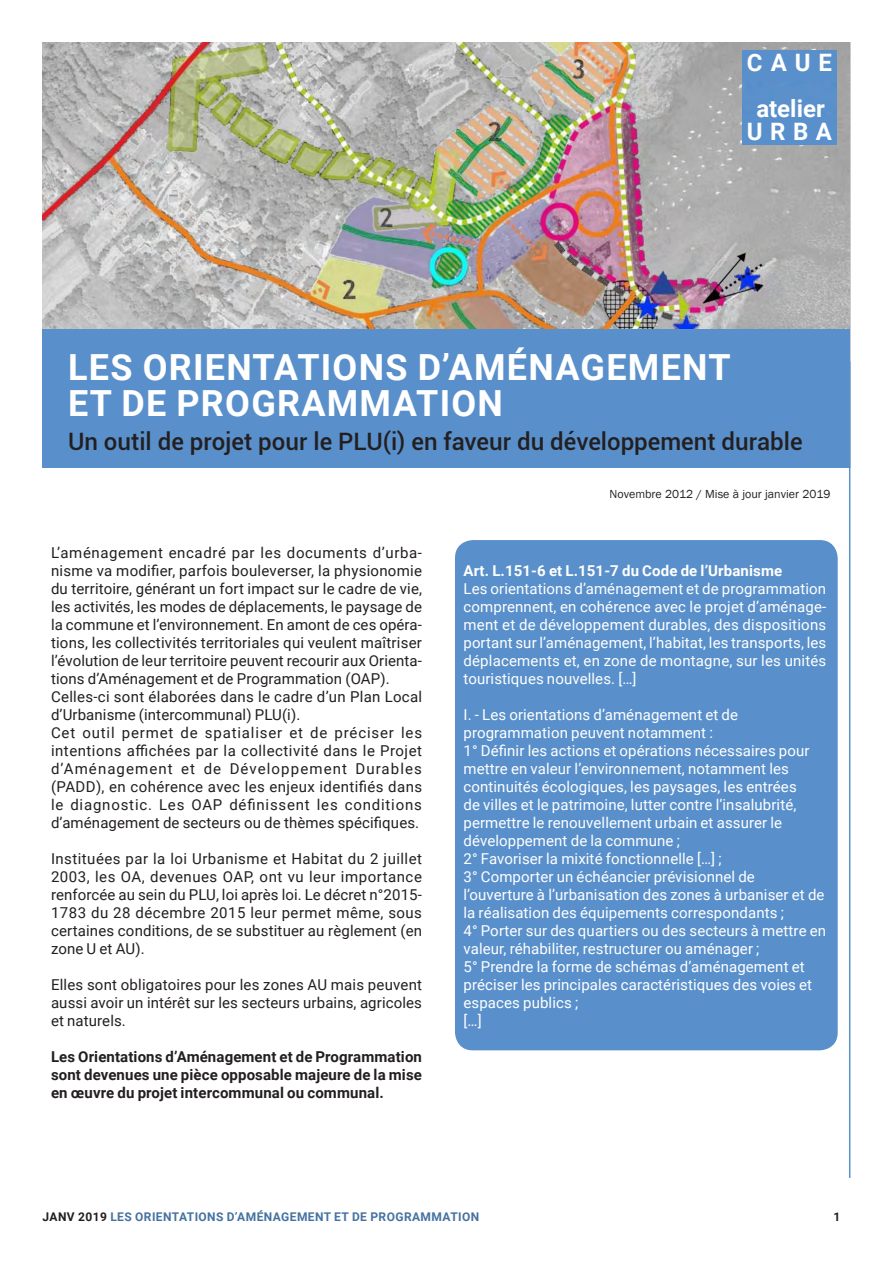
<style>
.page{position:relative;width:893px;height:1263px;background:#fff}
.page>*{position:absolute;margin:0;border:0;box-sizing:border-box;transform-origin:0 0}
.t1{font:700 36px "Roboto";letter-spacing:.035em;color:#fff}
.t2{font:500 24px "Roboto";color:#231f20}
.Titre_à_retenir{font:700 24px "Roboto";letter-spacing:.155em;color:#fff}
.Titre_à_retenir-2{font:700 24px "Roboto";color:#fff}
.t3{font:15px/18px "Roboto";letter-spacing:.01em;color:#231f20;text-align:justify}
.t4{font:15px/18px "Roboto";letter-spacing:.005em;color:#fff}
.t5{font:700 15px/18px "Roboto";letter-spacing:.005em;color:#231f20;text-align:justify}
.t6{font:700 15px "Roboto";letter-spacing:.01em;color:#fff}
.Pied_de_page{font:700 12px "Roboto";letter-spacing:.035em;color:#4572a1}
.Normal_e{font:12px "Franklin Gothic";color:#231f20}
.Pied_de_page-2{font:700 12px "Roboto";color:#231f20}
.s1{color:#231f20}
</style>
<div class="page">
<div style="left:455px;top:540px;width:383px;height:510px;background:#5990cb;border-radius:18px"></div>
<img style="left:43px;top:43px;width:807px;height:287px">
<hr style="left:849px;top:361px;width:1px;height:817px;background:#5990cb">
<div style="left:43px;top:330px;width:807px;height:138px;background:#5990cb"></div>
<div style="left:742px;top:80px;width:95px;height:34px;background:#5990cb"></div>
<div style="left:742px;top:114px;width:95px;height:31px;background:#5990cb"></div>
<div style="left:775px;top:86px;width:29px;height:23px;background:#5b90cb"></div>
<div style="left:742px;top:50px;width:95px;height:30px;background:#5990cb"></div>
<p class="Titre_à_retenir" style="left:747px;top:46px;width:87px">CAUE</p>
<p class="Titre_à_retenir-2" style="left:756px;top:91px;width:70px">atelier</p>
<p class="Titre_à_retenir" style="left:747px;top:115px;width:87px">URBA</p>
<p class="t1" style="left:68px;top:342px;width:664px">LES ORIENTATIONS D’AMÉNAGEMENT</p>
<p class="t1" style="left:68px;top:378px;width:436px">ET DE PROGRAMMATION</p>
<p class="t2" style="left:68px;top:425px;width:736px">Un outil de projet pour le PLU(i) en faveur du développement durable</p>
<p class="t3" style="left:51px;top:543px;width:373px">L’aménagement encadré par les documents d’urba&shy;nisme va modifier, parfois bouleverser, la physionomie du territoire, générant un fort impact sur le cadre de vie, les activités, les modes de déplacements, le paysage de la commune et l’environnement. En amont de ces opéra&shy;tions, les collectivités territoriales qui veulent maîtriser l’évolution de leur territoire peuvent recourir aux Orienta&shy;tions d’Aménagement et de Programmation (OAP).</p>
<p class="t3" style="left:51px;top:687px;width:373px">Celles-ci sont élaborées dans le cadre d’un Plan Local d’Urbanisme (intercommunal) PLU(i).</p>
<p class="t3" style="left:51px;top:723px;width:373px">Cet outil permet de spatialiser et de préciser les intentions affichées par la collectivité dans le Projet d’Aménagement et de Développement Durables (PADD), en cohérence avec les enjeux identifiés dans le diagnostic. Les OAP définissent les conditions d’aménagement de secteurs ou de thèmes spécifiques.</p>
<p class="t3" style="left:51px;top:849px;width:373px">Instituées par la loi Urbanisme et Habitat du 2 juillet 2003, les OA, devenues OAP, ont vu leur importance renforcée au sein du PLU, loi après loi. Le décret n°2015- 1783 du 28 décembre 2015 leur permet même, sous certaines conditions, de se substituer au règlement (en zone U et AU).</p>
<p class="t3" style="left:51px;top:975px;width:372px">Elles sont obligatoires pour les zones AU mais peuvent aussi avoir un intérêt sur les secteurs urbains, agricoles et naturels.</p>
<p class="t5" style="left:51px;top:1047px;width:372px">Les Orientations d’Aménagement et de Programmation sont devenues une pièce opposable majeure de la mise en œuvre du projet intercommunal ou communal.</p>
<p class="Normal_e" style="left:609px;top:486px;width:223px">Novembre 2012 / Mise à jour janvier 2019</p>
<p class="t6" style="left:463px;top:560px;width:320px">Art. L.151-6 et L.151-7 du Code de l’Urbanisme</p>
<p class="t4" style="left:463px;top:579px;width:364px;text-align:justify">Les orientations d’aménagement et de programmation comprennent, en cohérence avec le projet d’aménage&shy;ment et de développement durables, des dispositions portant sur l’aménagement, l’habitat, les transports, les déplacements et, en zone de montagne, sur les unités touristiques nouvelles. […]</p>
<p class="t4" style="left:463px;top:705px;width:276px">I. - Les orientations d’aménagement et de programmation peuvent notamment :</p>
<p class="t4" style="left:463px;top:741px;width:348px">1° Définir les actions et opérations nécessaires pour mettre en valeur l’environnement, notamment les continuités écologiques, les paysages, les entrées de villes et le patrimoine, lutter contre l’insalubrité, permettre le renouvellement urbain et assurer le développement de la commune ;</p>
<p class="t4" style="left:463px;top:849px;width:260px">2° Favoriser la mixité fonctionnelle […] ;</p>
<p class="t4" style="left:463px;top:867px;width:363px">3° Comporter un échéancier prévisionnel de l’ouverture à l’urbanisation des zones à urbaniser et de la réalisation des équipements correspondants ;</p>
<p class="t4" style="left:463px;top:921px;width:364px">4° Porter sur des quartiers ou des secteurs à mettre en valeur, réhabiliter, restructurer ou aménager ;</p>
<p class="t4" style="left:463px;top:957px;width:350px">5° Prendre la forme de schémas d’aménagement et préciser les principales caractéristiques des voies et espaces publics ;</p>
<p class="t4" style="left:463px;top:1011px;width:20px">[…]</p>
<p class="Pied_de_page" style="left:43px;top:1208px;width:438px"><span class="s1">JANV 2019</span> LES ORIENTATIONS D’AMÉNAGEMENT ET DE PROGRAMMATION</p>
<p class="Pied_de_page-2" style="left:833px;top:1208px;width:8px">1</p>
</div>
